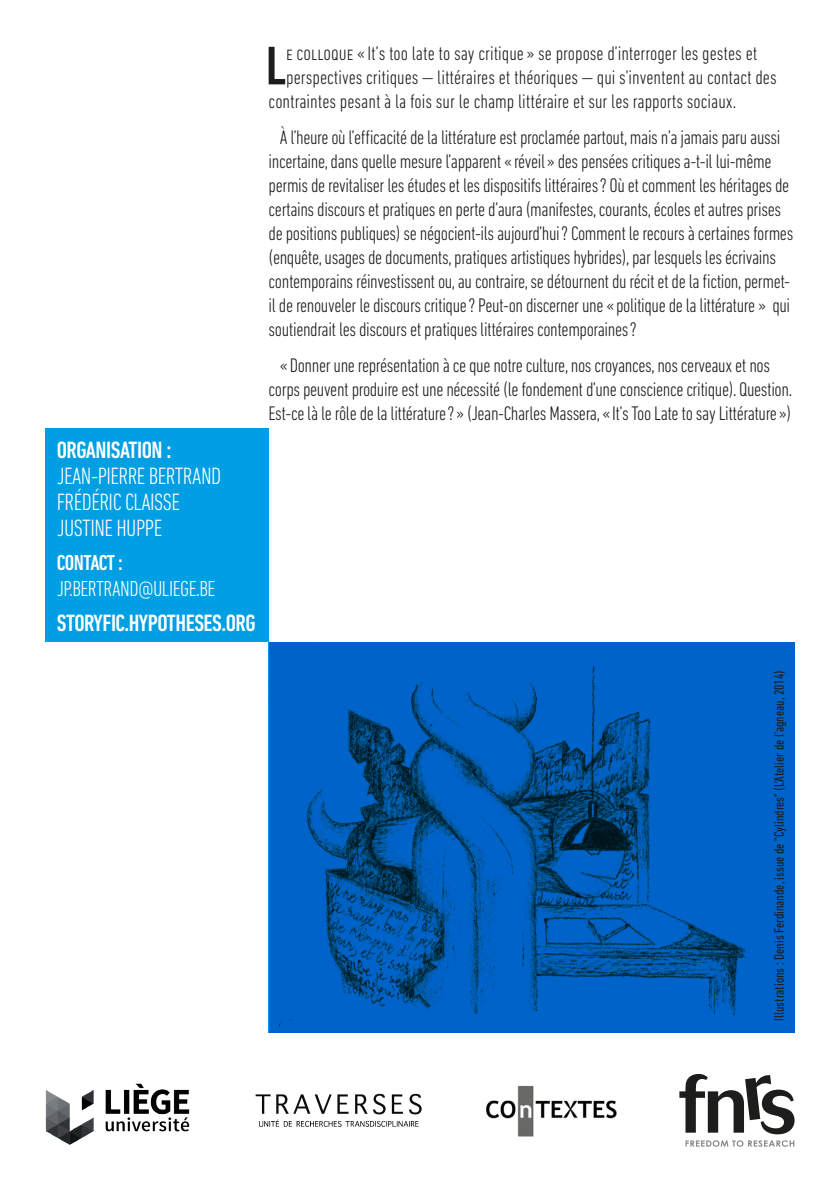
<style>
.page{position:relative;width:840px;height:1191px;background:#fff}
.page>*{position:absolute;margin:0;border:0;box-sizing:border-box;transform-origin:0 0}
.t1{font:500 condensed 55.2px "DIN Next LT Pro";color:#1d1d1b}
.t2{font:300 condensed 24px/26px "DIN Next LT Pro";letter-spacing:-.02em;color:#fff}
.t3{font:500 condensed 24px "DIN Next LT Pro";letter-spacing:-.02em;color:#fff}
.t4{font:300 condensed 22px/26px "DIN Next LT Pro";letter-spacing:-.02em;color:#fff}
.t5{font:300 condensed 20px/24px "DIN Next LT Pro";letter-spacing:-.02em;color:#1d1d1b}
.t6{font:300 condensed 20px "DIN Next LT Pro";color:#1d1d1b}
.t7{font:condensed 14px "DIN Next LT Pro";color:#1d1d1b}
.s1{font-weight:500}
</style>
<div class="page">
<div style="left:45px;top:428px;width:223px;height:214px;background:#009fe3"></div>
<img style="left:268px;top:642px;width:526px;height:390px">
<img style="left:45px;top:1083px;width:145px;height:62px">
<img style="left:255px;top:1093px;width:167px;height:34px">
<img style="left:485px;top:1085px;width:132px;height:52px">
<svg style="left:679px;top:1074px;width:115px;height:60px"></svg>
<svg style="left:685px;top:1140px;width:108px;height:6px"></svg>
<p class="t2" style="left:57px;top:436px;width:166px"><span class="s1">ORGANISATION :<br></span>JEAN-PIERRE BERTRAND<br>FRÉDÉRIC CLAISSE<br>JUSTINE HUPPE</p>
<p class="t4" style="left:57px;top:550px;width:160px"><span class="s1">CONTACT :<br></span>JP.BERTRAND@ULIEGE.BE</p>
<p class="t3" style="left:57px;top:609px;width:200px">STORYFIC.HYPOTHESES.ORG</p>
<p class="t1" style="left:265px;top:35px;width:22px">L</p>
<p class="t6" style="left:286px;top:42px;width:472px">e colloque « It’s too late to say critique » se propose d’interroger les gestes et</p>
<p class="t6" style="left:286px;top:66px;width:491px">perspectives critiques — littéraires et théoriques — qui s’inventent au contact des</p>
<p class="t6" style="left:268px;top:90px;width:469px">contraintes pesant à la fois sur le champ littéraire et sur les rapports sociaux.</p>
<p class="t5" style="left:268px;top:125px;width:526px;text-indent:11px">À l’heure où l’efficacité de la littérature est proclamée partout, mais n’a jamais paru aussi incertaine, dans quelle mesure l’apparent «réveil» des pensées critiques a-t-il lui-même permis de revitaliser les études et les dispositifs littéraires? Où et comment les héritages de certains discours et pratiques en perte d’aura (manifestes, courants, écoles et autres prises de positions publiques) se négocient-ils aujourd’hui? Comment le recours à certaines formes (enquête, usages de documents, pratiques artistiques hybrides), par lesquels les écrivains contemporains réinvestissent ou, au contraire, se détournent du récit et de la fiction, permet&shy;il de renouveler le discours critique? Peut-on discerner une «politique de la littérature » qui soutiendrait les discours et pratiques littéraires contemporaines?</p>
<p class="t5" style="left:268px;top:353px;width:524px;text-align:center">«Donner une représentation à ce que notre culture, nos croyances, nos cerveaux et nos corps peuvent produire est une nécessité (le fondement d’une conscience critique). Question.<br>Est-ce là le rôle de la littérature?» (Jean-Charles Massera, «It’s Too Late to say Littérature»)</p>
<p class="t7" style="left:770px;top:1021px;width:352px;rotate:-90deg">Illustrations : Denis Ferdinande, issue de "Cylindres" (L'Atelier de l'agneau, 2014)</p>
</div>
